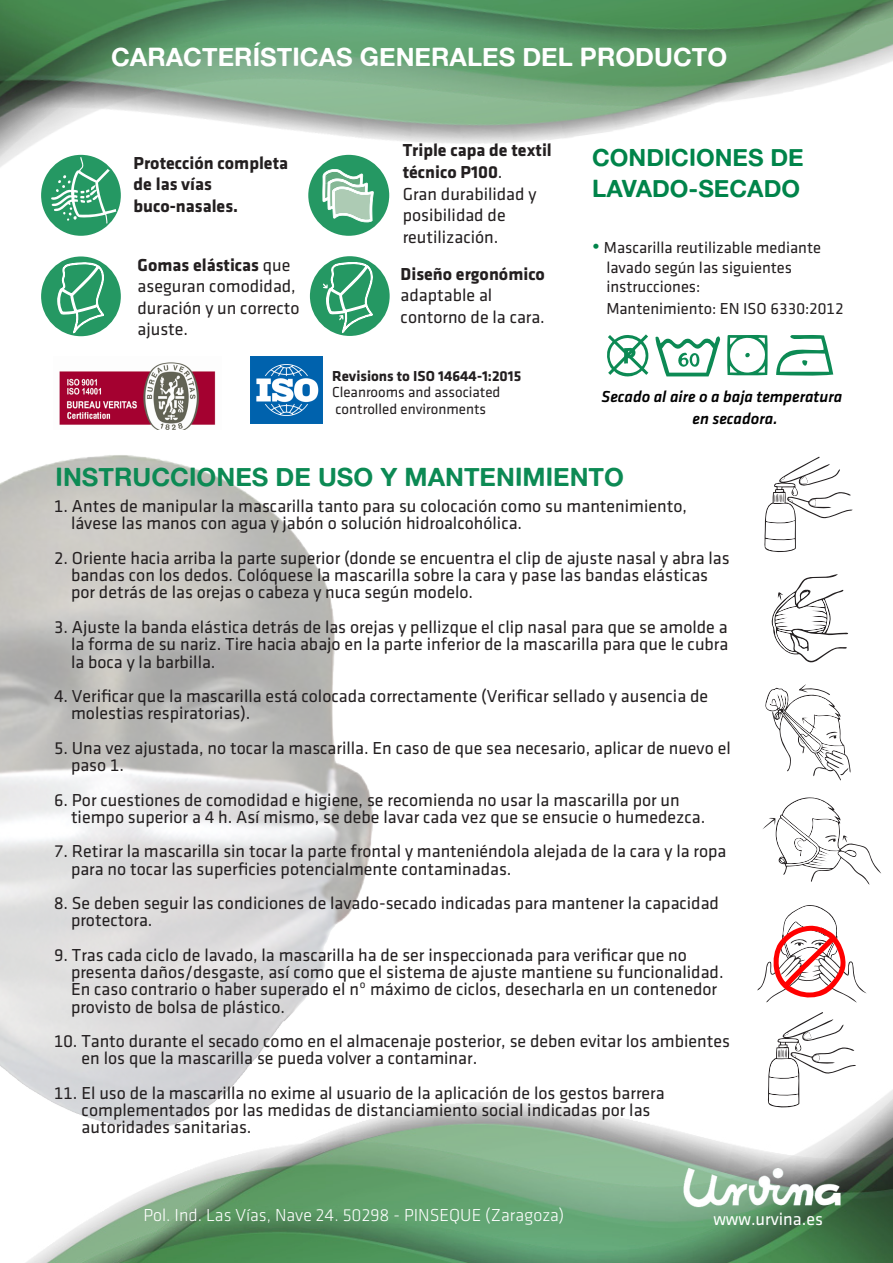
<style>
.page{position:relative;width:893px;height:1263px;background:#fff}
.page>*{position:absolute;margin:0;border:0;box-sizing:border-box;transform-origin:0 0}
.t1{font:25.5px "Alte Haas Grotesk Bold";color:#fff}
.t2{font:25.5px "Alte Haas Grotesk Bold";color:#0c8a54}
.t3{font:24px "Alte Haas Grotesk Bold";color:#00844a}
.t4{font:18px/21.6px "Klavika Regular TF";color:#231f20}
.t5{font:700 18px/21.6px "Klavika";color:#231f20}
.t6{font:300 18px "Klavika";color:#fff}
.t7{font:18px "Klavika Regular TF";color:#fff}
.t8{font:16.5px "Klavika Regular TF";color:#231f20}
.t9{font:italic 500 16.5px "Klavika";color:#000}
.t10{font:15px "Klavika Regular TF";color:#231f20}
.t11{font:700 15px "Klavika";color:#231f20}
.s1{font-family:"Klavika";font-weight:700}
.s2{font-family:"Klavika Regular TF";font-weight:400}
.s3{font-size:21px;color:#00844a}
</style>
<div class="page">
<svg style="left:57px;top:319px;width:48px;height:18px"></svg>
<svg style="left:323px;top:319px;width:51px;height:17px"></svg>
<img style="left:0;top:455px;width:373px;height:630px">
<img style="left:0;top:0;width:893px;height:319px">
<div style="left:308px;top:155px;width:81px;height:81px;background:#259863;border-radius:50%"></div>
<svg style="left:322px;top:169px;width:52px;height:53px"></svg>
<div style="left:41px;top:155px;width:80px;height:81px;background:#259863;border-radius:50%"></div>
<svg style="left:51px;top:157px;width:65px;height:67px"></svg>
<img style="left:25px;top:1085px;width:868px;height:178px">
<svg style="left:338px;top:595px;width:32px;height:22px"></svg>
<svg style="left:343px;top:627px;width:23px;height:8px"></svg>
<svg style="left:776px;top:335px;width:57px;height:41px"></svg>
<svg style="left:607px;top:334px;width:161px;height:43px"></svg>
<img style="left:250px;top:357px;width:73px;height:66px">
<img style="left:59px;top:362px;width:157px;height:68px">
<svg style="left:764px;top:457px;width:89px;height:95px"></svg>
<svg style="left:767px;top:1012px;width:89px;height:95px"></svg>
<img style="left:683px;top:1167px;width:173px;height:45px">
<svg style="left:771px;top:574px;width:77px;height:88px"></svg>
<svg style="left:765px;top:684px;width:86px;height:96px"></svg>
<svg style="left:763px;top:797px;width:118px;height:88px"></svg>
<svg style="left:757px;top:905px;width:110px;height:98px"></svg>
<p class="t1" style="left:111px;top:41px;width:618px">CARACTERÍSTICAS GENERALES DEL PRODUCTO</p>
<p class="t5" style="left:134px;top:152px;width:156px">Protección completa de las vías</p>
<p class="t5" style="left:134px;top:195px;width:106px">buco-nasales.</p>
<p class="t4" style="left:138px;top:254px;width:164px"><span class="s1">Gomas elásticas</span> que aseguran comodidad, duración y un correcto ajuste.</p>
<p class="t5" style="left:403px;top:140px;width:151px">Triple capa de textil</p>
<p class="t5" style="left:403px;top:161px;width:101px">técnico P100<span class="s2">.</span></p>
<p class="t4" style="left:403px;top:183px;width:135px">Gran durabilidad y</p>
<p class="t4" style="left:403px;top:205px;width:104px">posibilidad de</p>
<p class="t4" style="left:403px;top:226px;width:97px">reutilización.</p>
<p class="t5" style="left:401px;top:263px;width:146px">Diseño ergonómico <span class="s2">adaptable al</span></p>
<p class="t4" style="left:401px;top:306px;width:146px">contorno de la cara.</p>
<p class="t11" style="left:332px;top:367px;width:191px">Revisions to ISO 14644-1:2015</p>
<p class="t10" style="left:332px;top:384px;width:170px">Cleanrooms and associated</p>
<p class="t10" style="left:335px;top:401px;width:152px">controlled environments</p>
<p class="t3" style="left:592px;top:143px;width:213px">CONDICIONES DE</p>
<p class="t3" style="left:592px;top:174px;width:210px">LAVADO-SECADO</p>
<p class="t8" style="left:592px;top:239px;width:230px"><span class="s3">•</span> Mascarilla reutilizable mediante</p>
<p class="t8" style="left:606px;top:259px;width:187px">lavado según las siguientes</p>
<p class="t8" style="left:606px;top:278px;width:96px">instrucciones:</p>
<p class="t8" style="left:606px;top:300px;width:239px">Mantenimiento: EN ISO 6330:2012</p>
<p class="t9" style="left:602px;top:388px;width:242px">Secado al aire o a baja temperatura</p>
<p class="t9" style="left:693px;top:409px;width:87px">en secadora.</p>
<p class="t2" style="left:55px;top:461px;width:570px">INSTRUCCIONES DE USO Y MANTENIMIENTO</p>
<p class="t4" style="left:54px;top:496px;width:635px">1. Antes de manipular la mascarilla tanto para su colocación como su mantenimiento,</p>
<p class="t4" style="left:71px;top:513px;width:453px">lávese las manos con agua y jabón o solución hidroalcohólica.</p>
<p class="t4" style="left:54px;top:547px;width:677px">2. Oriente hacia arriba la parte superior (donde se encuentra el clip de ajuste nasal y abra las</p>
<p class="t4" style="left:71px;top:567px;width:639px;line-height:17.2px">bandas con los dedos. Colóquese la mascarilla sobre la cara y pase las bandas elásticas por detrás de las orejas o cabeza y nuca según modelo.</p>
<p class="t4" style="left:54px;top:616px;width:675px">3. Ajuste la banda elástica detrás de las orejas y pellizque el clip nasal para que se amolde a</p>
<p class="t4" style="left:71px;top:636px;width:659px;line-height:17.2px">la forma de su nariz. Tire hacia abajo en la parte inferior de la mascarilla para que le cubra la boca y la barbilla.</p>
<p class="t4" style="left:54px;top:685px;width:656px">4. Verificar que la mascarilla está colocada correctamente (Verificar sellado y ausencia de</p>
<p class="t4" style="left:71px;top:703px;width:181px">molestias respiratorias).</p>
<p class="t4" style="left:54px;top:737px;width:678px">5. Una vez ajustada, no tocar la mascarilla. En caso de que sea necesario, aplicar de nuevo el</p>
<p class="t4" style="left:71px;top:754px;width:55px">paso 1.</p>
<p class="t4" style="left:54px;top:789px;width:627px">6. Por cuestiones de comodidad e higiene, se recomienda no usar la mascarilla por un</p>
<p class="t4" style="left:71px;top:806px;width:636px">tiempo superior a 4 h. Así mismo, se debe lavar cada vez que se ensucie o humedezca.</p>
<p class="t4" style="left:54px;top:841px;width:674px">7. Retirar la mascarilla sin tocar la parte frontal y manteniéndola alejada de la cara y la ropa</p>
<p class="t4" style="left:71px;top:858px;width:442px">para no tocar las superficies potencialmente contaminadas.</p>
<p class="t4" style="left:54px;top:892px;width:666px">8. Se deben seguir las condiciones de lavado-secado indicadas para mantener la capacidad</p>
<p class="t4" style="left:71px;top:910px;width:83px">protectora.</p>
<p class="t4" style="left:54px;top:944px;width:634px">9. Tras cada ciclo de lavado, la mascarilla ha de ser inspeccionada para verificar que no</p>
<p class="t4" style="left:71px;top:961px;width:654px">presenta daños/desgaste, así como que el sistema de ajuste mantiene su funcionalidad.</p>
<p class="t4" style="left:71px;top:981px;width:648px;line-height:17.2px">En caso contrario o haber superado el nº máximo de ciclos, desecharla en un contenedor provisto de bolsa de plástico.</p>
<p class="t4" style="left:54px;top:1030px;width:677px">10. Tanto durante el secado como en el almacenaje posterior, se deben evitar los ambientes</p>
<p class="t4" style="left:82px;top:1048px;width:397px">en los que la mascarilla se pueda volver a contaminar.</p>
<p class="t4" style="left:54px;top:1082px;width:612px">11. El uso de la mascarilla no exime al usuario de la aplicación de los gestos barrera</p>
<p class="t4" style="left:82px;top:1099px;width:570px">complementados por las medidas de distanciamiento social indicadas por las</p>
<p class="t4" style="left:82px;top:1117px;width:171px">autoridades sanitarias.</p>
<p class="t6" style="left:143px;top:1206px;width:422px">Pol. Ind. Las Vías, Nave 24. 50298 - PINSEQUE (Zaragoza)</p>
<p class="t7" style="left:713px;top:1209px;width:111px">www.urvina.es</p>
</div>
